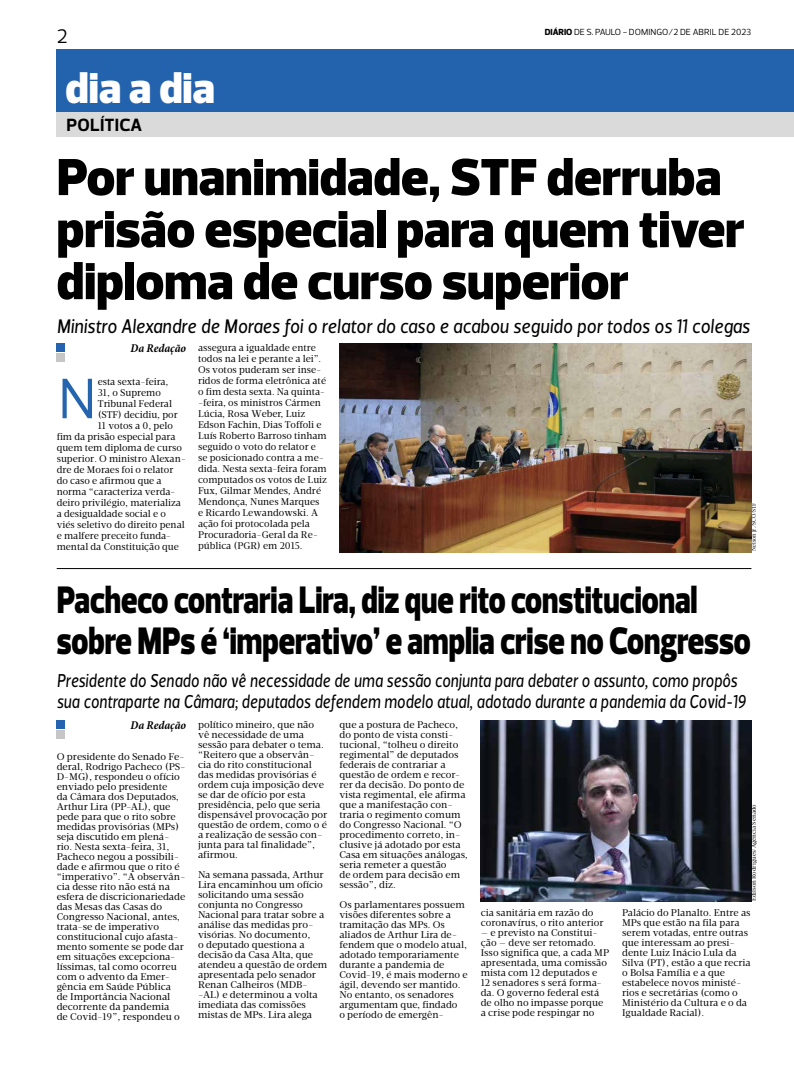
<style>
.page{position:relative;width:794px;height:1078px;background:#fff}
.page>*{position:absolute;margin:0;border:0;box-sizing:border-box;transform-origin:0 0}
.t1{font:58px "Prelo";color:#2565ae}
.t2{font:900 53px/52px "Prelo";color:#000}
.t3{font:900 44px "Prelo";color:#fff}
.t4{font:900 39px/41px "Prelo";color:#000;scale:.79 1}
.t5{font:italic 20px "Velino Sans";color:#000;scale:.91 1}
.t6{font:20px "Prelo";color:#000}
.t7{font:italic 19px/21px "Velino Sans";color:#000;scale:.82 1}
.t8{font:700 18px "Prelo";letter-spacing:.015em;color:#000}
.t9{font:italic 700 condensed 12px "Minion Pro";letter-spacing:-.005em;color:#000}
.t10{font:10px/10px "Velino Text";color:#000}
.t11{font:9px "Prelo";color:#000}
.t12{font:6px "Velino Text";color:#000}
.t13{font:6px "Velino Text";color:#000;scale:.9 1}
.s1{font-weight:800}
</style>
<div class="page">
<div style="left:57px;top:50px;width:737px;height:62px;background:#2363ad"></div>
<div style="left:57px;top:112px;width:737px;height:25px;background:#dadada"></div>
<div style="left:57px;top:353px;width:8px;height:9px;background:#c6c6c6"></div>
<div style="left:57px;top:343px;width:8px;height:8px;background:#2464ae"></div>
<hr style="left:57px;top:568px;width:694px;height:1px;background:#000">
<div style="left:57px;top:730px;width:8px;height:9px;background:#c6c6c6"></div>
<div style="left:57px;top:720px;width:8px;height:8px;background:#2464ae"></div>
<img style="left:339px;top:343px;width:412px;height:209px">
<img style="left:481px;top:720px;width:270px;height:180px">
<h3 class="t6" style="left:57px;top:24px;width:12px">2</h3>
<h3 class="t3" style="left:66px;top:61px;width:151px">dia a dia</h3>
<p class="t11" style="left:545px;top:27px;width:208px"><span class="s1">DIÁRIO</span> DE S. PAULO - DOMINGO/2 DE ABRIL DE 2023</p>
<h3 class="t8" style="left:67px;top:114px;width:77px">POLÍTICA</h3>
<h2 class="t2" style="left:57px;top:151px;width:689px">Por unanimidade, STF derruba prisão especial para quem tiver diploma de curso superior</h2>
<h3 class="t5" style="left:57px;top:314px;width:763px">Ministro Alexandre de Moraes foi o relator do caso e acabou seguido por todos os 11 colegas</h3>
<p class="t9" style="left:130px;top:340px;width:57px">Da Redação</p>
<p class="t10" style="left:98px;top:376px;width:72px">esta sexta-feira,</p>
<p class="t10" style="left:98px;top:387px;width:65px">31, o Supremo</p>
<p class="t10" style="left:98px;top:398px;width:76px">Tribunal Federal</p>
<p class="t10" style="left:98px;top:409px;width:81px">(STF) decidiu, por</p>
<p class="t10" style="left:98px;top:420px;width:77px">11 votos a 0, pelo</p>
<p class="t10" style="left:57px;top:431px;width:120px">fim da prisão especial para</p>
<p class="t10" style="left:57px;top:442px;width:127px">quem tem diploma de curso</p>
<p class="t10" style="left:57px;top:453px;width:131px">superior. O ministro Alexan-</p>
<p class="t10" style="left:57px;top:464px;width:118px">dre de Moraes foi o relator</p>
<p class="t10" style="left:57px;top:475px;width:107px">do caso e afirmou que a</p>
<p class="t10" style="left:57px;top:486px;width:120px">norma “caracteriza verda-</p>
<p class="t10" style="left:57px;top:497px;width:126px">deiro privilégio, materializa</p>
<p class="t10" style="left:57px;top:508px;width:111px">a desigualdade social e o</p>
<p class="t10" style="left:57px;top:519px;width:129px">viés seletivo do direito penal</p>
<p class="t10" style="left:57px;top:530px;width:116px">e malfere preceito funda-</p>
<p class="t10" style="left:57px;top:541px;width:124px">mental da Constituição que</p>
<h1 class="t1" style="left:58px;top:363px;width:39px">N</h1>
<p class="t10" style="left:198px;top:342px;width:130px;line-height:11px">assegura a igualdade entre todos na lei e perante a lei”.<br>Os votos puderam ser inse&shy;ridos de forma eletrônica até o fim desta sexta. Na quinta--feira, os ministros Cármen<br>Lúcia, Rosa Weber, Luiz<br>Edson Fachin, Dias Toffoli e<br>Luís Roberto Barroso tinham seguido o voto do relator e se posicionado contra a me&shy;dida. Nesta sexta-feira foram computados os votos de Luiz<br>Fux, Gilmar Mendes, André<br>Mendonça, Nunes Marques e Ricardo Lewandowski. A ação foi protocolada pela<br>Procuradoria-Geral da Re&shy;pública (PGR) em 2015.</p>
<p class="t13" style="left:750px;top:551px;width:55px;rotate:-90deg">Nelson Jr./SCO/STF</p>
<h3 class="t4" style="left:57px;top:580px;width:880px">Pacheco contraria Lira, diz que rito constitucional sobre MPs é ‘imperativo’ e amplia crise no Congresso</h3>
<h3 class="t7" style="left:57px;top:670px;width:842px">Presidente do Senado não vê necessidade de uma sessão conjunta para debater o assunto, como propôs sua contraparte na Câmara; deputados defendem modelo atual, adotado durante a pandemia da Covid-19</h3>
<p class="t9" style="left:130px;top:717px;width:57px">Da Redação</p>
<p class="t10" style="left:57px;top:751px;width:130px">O presidente do Senado Fe&shy;deral, Rodrigo Pacheco (PS-<br>D-MG), respondeu o ofício enviado pelo presidente<br>da Câmara dos Deputados,<br>Arthur Lira (PP-AL), que pede para que o rito sobre medidas provisórias (MPs) seja discutido em plená&shy;rio. Nesta sexta-feira, 31,<br>Pacheco negou a possibili&shy;dade e afirmou que o rito é “imperativo”. “A observân&shy;cia desse rito não está na esfera de discricionariedade das Mesas das Casas do<br>Congresso Nacional, antes, trata-se de imperativo constitucional cujo afasta&shy;mento somente se pode dar em situações excepciona&shy;líssimas, tal como ocorreu com o advento da Emer&shy;gência em Saúde Pública<br>de Importância Nacional decorrente da pandemia<br>de Covid-19”, respondeu o</p>
<p class="t10" style="left:198px;top:719px;width:131px">político mineiro, que não vê necessidade de uma sessão para debater o tema. “Reitero que a observân&shy;cia do rito constitucional das medidas provisórias é ordem cuja imposição deve se dar de ofício por esta presidência, pelo que seria dispensável provocação por questão de ordem, como o é a realização de sessão con&shy;junta para tal finalidade”, afirmou.</p>
<p class="t10" style="left:198px;top:869px;width:131px">Na semana passada, Arthur<br>Lira encaminhou um ofício solicitando uma sessão conjunta no Congresso<br>Nacional para tratar sobre a análise das medidas pro&shy;visórias. No documento,<br>o deputado questiona a decisão da Casa Alta, que atendeu a questão de ordem apresentada pelo senador<br>Renan Calheiros (MDB--AL) e determinou a volta imediata das comissões mistas de MPs. Lira alega</p>
<p class="t10" style="left:339px;top:719px;width:130px">que a postura de Pacheco, do ponto de vista consti&shy;tucional, “tolheu o direito regimental” de deputados federais de contrariar a questão de ordem e recor&shy;rer da decisão. Do ponto de vista regimental, ele afirma que a manifestação con&shy;traria o regimento comum do Congresso Nacional. “O procedimento correto, in&shy;clusive já adotado por esta<br>Casa em situações análogas, seria remeter a questão<br>de ordem para decisão em sessão”, diz.</p>
<p class="t10" style="left:339px;top:899px;width:130px">Os parlamentares possuem visões diferentes sobre a tramitação das MPs. Os aliados de Arthur Lira de&shy;fendem que o modelo atual, adotado temporariamente durante a pandemia de<br>Covid-19, é mais moderno e ágil, devendo ser mantido.<br>No entanto, os senadores argumentam que, findado<br>o período de emergên-</p>
<p class="t10" style="left:481px;top:907px;width:124px">cia sanitária em razão do coronavírus, o rito anterior</p>
<p class="t10" style="left:481px;top:927px;width:130px">— e previsto na Constitui&shy;ção — deve ser retomado.<br>Isso significa que, a cada MP apresentada, uma comissão mista com 12 deputados e<br>12 senadores s será forma&shy;da. O governo federal está de olho no impasse porque a crise pode respingar no</p>
<p class="t12" style="left:750px;top:900px;width:98px;rotate:-90deg">Edilson Rodrigues/Agência Senado</p>
<p class="t10" style="left:622px;top:907px;width:130px">Palácio do Planalto. Entre as<br>MPs que estão na fila para serem votadas, entre outras que interessam ao presi&shy;dente Luiz Inácio Lula da<br>Silva (PT), estão a que recria o Bolsa Família e a que estabelece novos ministé&shy;rios e secretárias (como o<br>Ministério da Cultura e o da<br>Igualdade Racial).</p>
</div>
